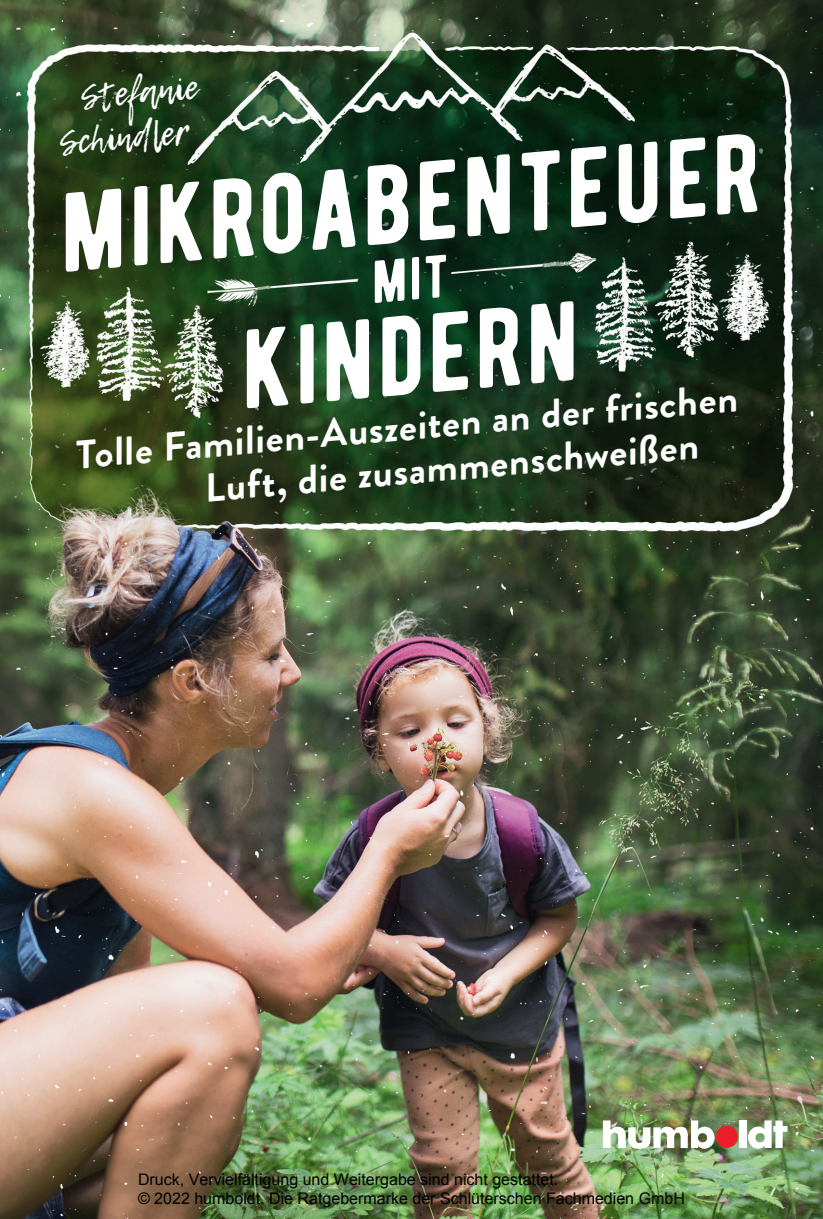
<style>
.page{position:relative;width:823px;height:1219px;background:#fff}
.page>*{position:absolute;margin:0;border:0;box-sizing:border-box;transform-origin:0 0}
.t1{font:112px "BERNIER Regular";color:#fff}
.t2{font:700 40px/44px "Brandon Grotesque";color:#fff}
.t3{font:34px/44px "Lemon Tuesday";color:#fff}
.t4{font:16px/19.2px "Arial";color:#000}
</style>
<div class="page">
<img style="left:0;top:0;width:822px;height:1219px">
<div style="left:715px;top:1126px;width:22px;height:22px;background:#ee1d2a;border-radius:50%"></div>
<img style="left:602px;top:1120px;width:112px;height:29px">
<div style="left:739px;top:1120px;width:7px;height:28px;background:#fff"></div>
<svg style="left:747px;top:1120px;width:40px;height:29px"></svg>
<svg style="left:374px;top:254px;width:72px;height:49px;background:#0a361d"></svg>
<p class="t3" style="left:53px;top:77px;width:144px;text-indent:25px;rotate:-5deg">Stefanie<br>Schindler</p>
<p class="t1" style="left:51px;top:163px;width:703px;rotate:-5deg">mikroabenteuer</p>
<p class="t1" style="left:232px;top:300px;width:340px;rotate:-5deg">kindern</p>
<p class="t2" style="left:198px;top:423px;width:540px;text-indent:-125px;rotate:-5deg">Tolle Familien-Auszeiten an der frischen<br>Luft, die zusammenschweißen</p>
<p class="t4" style="left:138px;top:1170px;width:548px">Druck, Vervielfältigung und Weitergabe sind nicht gestattet.<br>© 2022 humboldt. Die Ratgebermarke der Schlüterschen Fachmedien GmbH</p>
</div>
